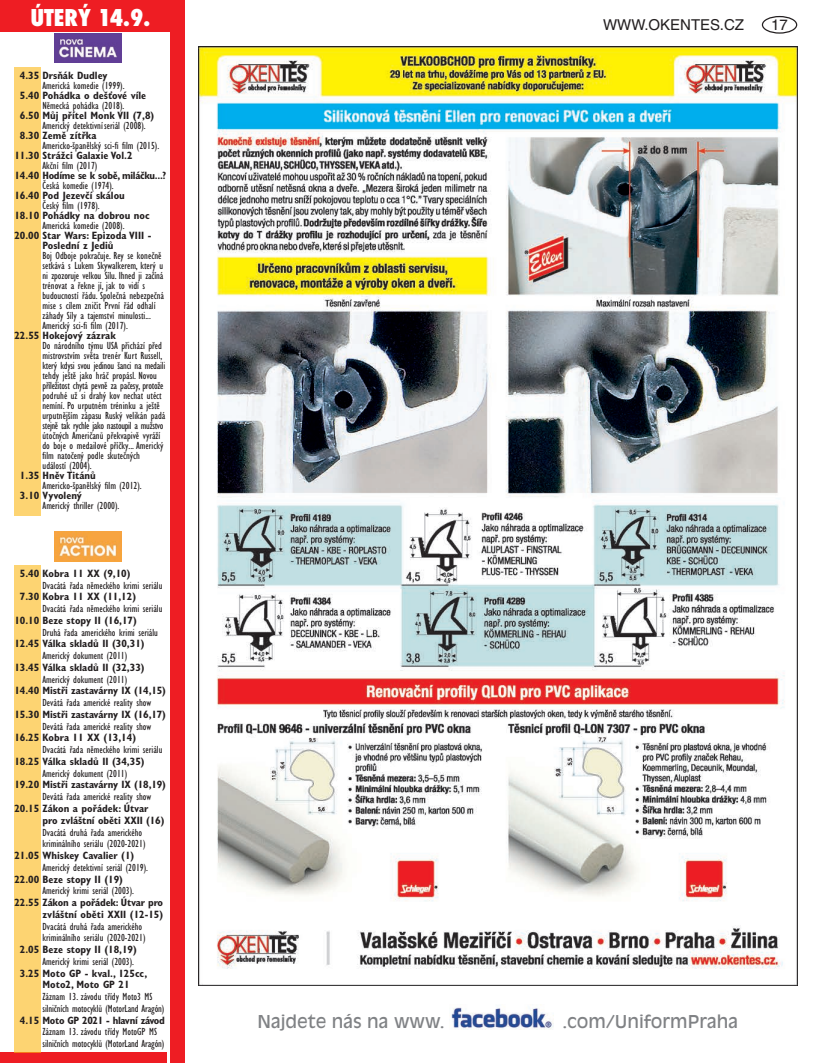
<style>
.page{position:relative;width:815px;height:1063px;background:#fff}
.page>*{position:absolute;margin:0;border:0;box-sizing:border-box;transform-origin:0 0}
.t1{font:800 condensed 22.5px "Futura";color:#fff}
.t2{font:17.5px "Antique Olive CE";color:#808285}
.t3{font:15px "Helvetica CE";color:#231f20}
.t4{font:condensed 10.62px/10px "Gill Sans CE";color:#231f20}
.t5{font:700 condensed 10.62px/11.8px "Gill Sans CE";color:#231f20}
.t6{font:700 condensed 10.62px "Gill Sans CE";letter-spacing:-.03em;color:#231f20}
</style>
<div class="page">
<div style="left:762px;top:16px;width:35px;height:18px;border:1px solid #231f20;border-radius:50%"></div>
<img style="left:451px;top:1007px;width:103px;height:23px">
<img style="left:198px;top:46px;width:599px;height:939px">
<div style="left:0;top:0;width:184px;height:32px;background:#ee1d23"></div>
<img style="left:54px;top:34px;width:67px;height:29px">
<div style="left:170px;top:0;width:14px;height:1063px;background:#ee1d23"></div>
<div style="left:0;top:1052px;width:167px;height:11px;background:#ee1d23"></div>
<div style="left:14px;top:67px;width:27px;height:449px;background:#fdd472"></div>
<img style="left:54px;top:532px;width:67px;height:29px">
<div style="left:14px;top:565px;width:27px;height:487px;background:#fdd472"></div>
<h1 class="t1" style="left:30px;top:2px;width:122px">ÚTERÝ 14.9.</h1>
<p class="t5" style="left:20px;top:70px;width:89px">4.35 Drsňák Dudley</p>
<p class="t4" style="left:43px;top:81px;width:84px">Americká komedie (1999).</p>
<p class="t5" style="left:20px;top:90px;width:128px">5.40 Pohádka o dešťové víle</p>
<p class="t4" style="left:43px;top:101px;width:83px">Německá pohádka (2018).</p>
<p class="t5" style="left:20px;top:110px;width:136px">6.50 Můj přítel Monk VII (7,8)</p>
<p class="t4" style="left:43px;top:121px;width:105px">Americký detektivníseriál (2008).</p>
<p class="t5" style="left:20px;top:130px;width:78px">8.30 Země zítřka</p>
<p class="t4" style="left:43px;top:141px;width:118px">Americko-španělský sci-fi film (2015).</p>
<p class="t5" style="left:14px;top:150px;width:120px">11.30 Strážci Galaxie Vol.2</p>
<p class="t4" style="left:43px;top:161px;width:56px">Akční film (2017)</p>
<p class="t6" style="left:14px;top:169px;width:154px">14.40 Hodíme se k sobě, miláčku...?</p>
<p class="t4" style="left:43px;top:181px;width:73px">Česká komedie (1974).</p>
<p class="t5" style="left:14px;top:190px;width:112px">16.40 Pod Jezevčí skálou</p>
<p class="t4" style="left:43px;top:201px;width:59px">Český film (1978).</p>
<p class="t5" style="left:14px;top:210px;width:137px">18.10 Pohádky na dobrou noc</p>
<p class="t4" style="left:43px;top:221px;width:84px">Americká komedie (2008).</p>
<p class="t5" style="left:43px;top:231px;width:110px;line-height:10px;text-indent:-28px">20.00 Star Wars: Epizoda VIII -<br>Poslední z Jediů</p>
<p class="t4" style="left:43px;top:251px;width:123px">Boj Odboje pokračuje. Rey se konečně setkává s Lukem Skywalkerem, který u ni zpozoruje velkou Sílu. Ihned ji začíná trénovat a řekne jí, jak to vidí s budoucností řádu. Společná nebezpečná mise s cílem zničit První řád odhalí záhady Síly a tajemství minulosti...<br>Americký sci-fi film (2017).</p>
<p class="t5" style="left:14px;top:330px;width:103px">22.55 Hokejový zázrak</p>
<p class="t4" style="left:43px;top:341px;width:124px">Do národního týmu USA přichází před mistrovstvím světa trenér Kurt Russell, který kdysi svou jedinou šanci na medaili tehdy ještě jako hráč propásl. Novou příležitost chytá pevně za pačesy, protože podruhé už si drahý kov nechat utéct nemíní. Po urputném tréninku a ještě urputnějším zápasu Ruský velikán padá stejně tak rychle jako nastoupil a mužstvo útočných Američanů překvapivě vyráží do boje o medailové příčky... Americký film natočený podle skutečných událostí (2004).</p>
<p class="t5" style="left:20px;top:470px;width:77px">1.35 Hněv Titánů</p>
<p class="t4" style="left:43px;top:481px;width:101px">Americko-španělský film (2012).</p>
<p class="t5" style="left:20px;top:490px;width:63px">3.10 Vyvolený</p>
<p class="t4" style="left:43px;top:501px;width:78px">Americký thriller (2000).</p>
<p class="t5" style="left:20px;top:568px;width:112px">5.40 Kobra 11 XX (9,10)</p>
<p class="t4" style="left:43px;top:580px;width:121px">Dvacátá řada německého krimi seriálu</p>
<p class="t5" style="left:20px;top:591px;width:118px">7.30 Kobra 11 XX (11,12)</p>
<p class="t4" style="left:43px;top:604px;width:121px">Dvacátá řada německého krimi seriálu</p>
<p class="t5" style="left:14px;top:615px;width:124px">10.10 Beze stopy II (16,17)</p>
<p class="t4" style="left:43px;top:627px;width:117px">Druhá řada amerického krimi seriálu</p>
<p class="t5" style="left:14px;top:638px;width:132px">12.45 Válka skladů II (30,31)</p>
<p class="t4" style="left:43px;top:651px;width:86px">Americký dokument (2011)</p>
<p class="t5" style="left:14px;top:662px;width:132px">13.45 Válka skladů II (32,33)</p>
<p class="t4" style="left:43px;top:674px;width:86px">Americký dokument (2011)</p>
<p class="t5" style="left:14px;top:685px;width:153px">14.40 Mistři zastavárny IX (14,15)</p>
<p class="t4" style="left:43px;top:698px;width:110px">Devátá řada americké reality show</p>
<p class="t5" style="left:14px;top:709px;width:153px">15.30 Mistři zastavárny IX (16,17)</p>
<p class="t4" style="left:43px;top:721px;width:110px">Devátá řada americké reality show</p>
<p class="t5" style="left:14px;top:732px;width:123px">16.25 Kobra 11 XX (13,14)</p>
<p class="t4" style="left:43px;top:745px;width:121px">Dvacátá řada německého krimi seriálu</p>
<p class="t5" style="left:14px;top:756px;width:132px">18.25 Válka skladů II (34,35)</p>
<p class="t4" style="left:43px;top:768px;width:86px">Americký dokument (2011)</p>
<p class="t5" style="left:14px;top:779px;width:153px">19.20 Mistři zastavárny IX (18,19)</p>
<p class="t4" style="left:43px;top:792px;width:110px">Devátá řada americké reality show</p>
<p class="t5" style="left:43px;top:803px;width:123px;text-indent:-28px">20.15 Zákon a pořádek: Útvar pro zvláštní oběti XXII (16)</p>
<p class="t4" style="left:43px;top:826px;width:104px;line-height:11.8px">Dvacátá druhá řada amerického kriminálního seriálu (2020-2021)</p>
<p class="t5" style="left:14px;top:850px;width:121px">21.05 Whiskey Cavalier (1)</p>
<p class="t4" style="left:43px;top:862px;width:107px">Americký detektivní seriál (2019).</p>
<p class="t5" style="left:14px;top:873px;width:110px">22.00 Beze stopy II (19)</p>
<p class="t4" style="left:43px;top:886px;width:93px">Americký krimi seriál (2003).</p>
<p class="t5" style="left:14px;top:897px;width:150px;text-align:right">22.55 Zákon a pořádek: Útvar pro zvláštní oběti XXII (12-15)</p>
<p class="t4" style="left:43px;top:920px;width:104px;line-height:11.8px">Dvacátá druhá řada amerického kriminálního seriálu (2020-2021)</p>
<p class="t5" style="left:20px;top:944px;width:119px">2.05 Beze stopy II (18,19)</p>
<p class="t4" style="left:43px;top:956px;width:93px">Americký krimi seriál (2003).</p>
<p class="t5" style="left:20px;top:967px;width:129px;text-align:center">3.25 Moto GP - kval., 125cc,<br>Moto2, Moto GP 21</p>
<p class="t4" style="left:43px;top:991px;width:123px;line-height:11.8px">Záznam 13. závodu třídy Moto3 MS silničních motocyklů (MotorLand Aragón)</p>
<p class="t6" style="left:20px;top:1014px;width:146px">4.15 Moto GP 2021 - hlavní závod</p>
<p class="t4" style="left:43px;top:1026px;width:123px;line-height:11.8px">Záznam 13. závodu třídy MotoGP MS silničních motocyklů (MotorLand Aragón)</p>
<h3 class="t3" style="left:603px;top:16px;width:143px">WWW.OKENTES.CZ</h3>
<h3 class="t3" style="left:771px;top:16px;width:18px">17</h3>
<h2 class="t2" style="left:257px;top:1012px;width:189px">Najdete nás na www.</h2>
<h2 class="t2" style="left:562px;top:1012px;width:177px">.com/UniformPraha</h2>
</div>
